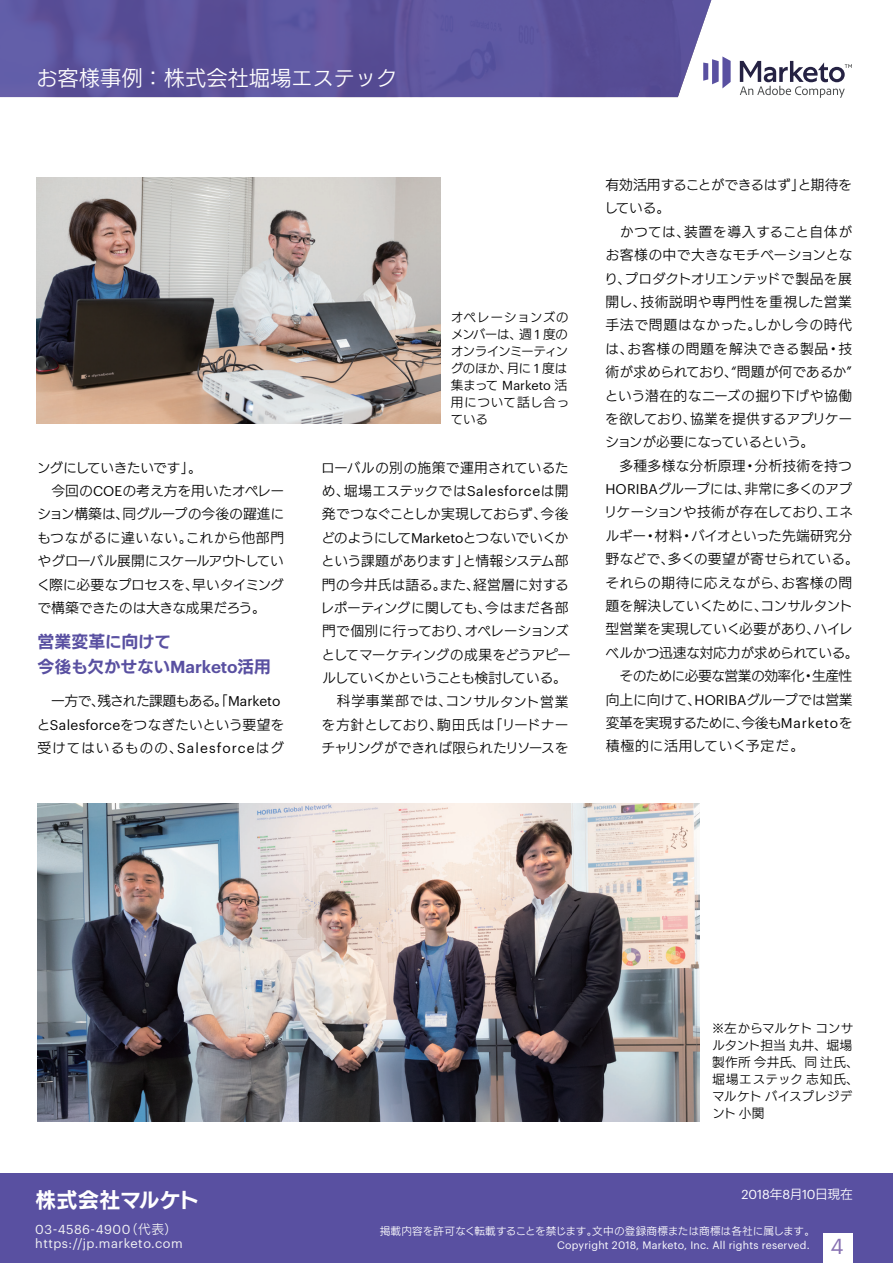
<style>
.page{position:relative;width:893px;height:1263px;background:#fff}
.page>*{position:absolute;margin:0;border:0;box-sizing:border-box;transform-origin:0 0}
.t1{font:21.3px "UD Kakugo Small Pr 6 N R";color:#fff}
.t2{font:21.3px "UD Kakugo Small Pr 6 N B";color:#fff}
.t3{font:21.3px "Graphik";color:#8670b2}
.t4{font:16.95px/24.5px "UD Kakugo Small Pr 6 N B";letter-spacing:-.025em;color:#5950a1}
.t5{font:13.8px/23.4px "UD Kakugo Small Pr 6 N R";letter-spacing:-.02em;color:#030303}
.t6{font:13.8px "UD Kakugo Small Pr 6 N R";letter-spacing:-.05em;color:#030303}
.t7{font:13.8px "UD Kakugo Small Pr 6 N R";letter-spacing:.035em;color:#030303}
.t8{font:13.8px "UD Kakugo Small Pr 6 N R";letter-spacing:.01em;color:#030303}
.t9{font:13.8px "UD Kakugo Small Pr 6 N R";letter-spacing:-.04em;color:#030303}
.t10{font:13.8px "UD Kakugo Small Pr 6 N R";letter-spacing:.015em;color:#030303}
.t11{font:13.8px "UD Kakugo Small Pr 6 N R";letter-spacing:.045em;color:#030303}
.t12{font:12.75px/17px "UD Kakugo Small Pr 6 N R";color:#030303}
.t13{font:12.75px/14px "Graphik";letter-spacing:.04em;color:#f3f4f4}
.t14{font:12.75px "Graphik";letter-spacing:-.015em;color:#fff}
.t15{font:12.75px "Graphik";color:#030303}
.t16{font:12.75px/17px "UD Kakugo Small Pr 6 N R";letter-spacing:.035em;color:#030303}
.t17{font:10.65px "Graphik";letter-spacing:.02em;color:#fff}
.t18{font:10.65px "UD Kakugo Small Pr 6 N R";letter-spacing:.01em;color:#fff}
.s1{font-family:"Graphik"}
.s2{font-family:"UD Kakugo Small Pr 6 N R"}
.s3{font-family:"Graphik";font-weight:600}
</style>
<div class="page">
<div style="left:0;top:1174px;width:893px;height:89px;background:#5950a1"></div>
<div style="left:823px;top:1233px;width:29px;height:30px;background:#fff"></div>
<img style="left:36px;top:177px;width:404px;height:246px">
<img style="left:38px;top:803px;width:661px;height:318px">
<svg style="left:712px;top:56px;width:19px;height:32px"></svg>
<svg style="left:740px;top:61px;width:112px;height:37px"></svg>
<svg style="left:0;top:0;width:712px;height:97px;fill:#5d559e"></svg>
<h1 class="t1" style="left:36px;top:66px;width:363px">お客様事例：株式会社堀場エステック</h1>
<p class="t12" style="left:451px;top:309px;width:119px;text-align:justify">オペレーションズのメンバーは、週 <span class="s1">1</span> 度のオンラインミーティングのほか、月に <span class="s1">1</span> 度は</p>
<p class="t15" style="left:451px;top:376px;width:118px"><span class="s2">集まって</span> Marketo <span class="s2">活</span></p>
<p class="t16" style="left:451px;top:394px;width:120px">用について話し合っている</p>
<p class="t6" style="left:37px;top:460px;width:167px">ングにしていきたいです」。</p>
<p class="t5" style="left:51px;top:479px;width:235px">今回の<span class="s1">COE</span>の考え方を用いたオペレー</p>
<p class="t5" style="left:37px;top:503px;width:249px">ション構築は、同グループの今後の躍進に</p>
<p class="t7" style="left:37px;top:530px;width:249px">もつながるに違いない。これから他部門</p>
<p class="t6" style="left:37px;top:553px;width:248px">やグローバル展開にスケールアウトしてい</p>
<p class="t5" style="left:37px;top:573px;width:249px">く際に必要なプロセスを、早いタイミング</p>
<p class="t5" style="left:37px;top:596px;width:230px">で構築できたのは大きな成果だろう。</p>
<p class="t4" style="left:38px;top:630px;width:235px">営業変革に向けて<br>今後も欠かせない<span class="s3">Marketo</span>活用</p>
<p class="t5" style="left:37px;top:690px;width:249px;text-indent:15px">一方で、残された課題もある。「<span class="s1">Marketo</span>と<span class="s1">Salesforce</span>をつなぎたいという要望を受けてはいるものの、<span class="s1">Salesforce</span>はグ</p>
<p class="t5" style="left:321px;top:456px;width:252px;text-align:right">ローバルの別の施策で運用されているため、堀場エステックでは<span class="s1">Salesforce</span>は開発でつなぐことしか実現しておらず、今後どのようにして<span class="s1">Marketo</span>とつないでいくかという課題があります」と情報システム部門の今井氏は語る。また、経営層に対するレポーティングに関しても、今はまだ各部門で個別に行っており、オペレーションズとしてマーケティングの成果をどうアピールしていくかということも検討している。科学事業部では、コンサルタント営業<br>を方針としており、駒田氏は「リードナーチャリングができれば限られたリソースを</p>
<p class="t5" style="left:604px;top:174px;width:249px">有効活用することができるはず」と期待をしている。</p>
<p class="t5" style="left:604px;top:220px;width:250px;text-align:justify;text-indent:16px">かつては、装置を導入すること自体がお客様の中で大きなモチベーションとなり、プロダクトオリエンテッドで製品を展開し、技術説明や専門性を重視した営業手法で問題はなかった。しかし今の時代は、お客様の問題を解決できる製品・技術が求められており、“問題が何であるか”という潜在的なニーズの掘り下げや協働を欲しており、協業を提供するアプリケーションが必要になっているという。</p>
<p class="t10" style="left:619px;top:458px;width:234px">多種多様な分析原理・分析技術を持つ</p>
<p class="t5" style="left:605px;top:478px;width:248px"><span class="s1">HORIBA</span>グループには、非常に多くのアプ</p>
<p class="t5" style="left:604px;top:501px;width:251px">リケーションや技術が存在しており、エネ</p>
<p class="t5" style="left:605px;top:524px;width:248px">ルギー・材料・バイオといった先端研究分</p>
<p class="t8" style="left:605px;top:551px;width:255px">野などで、多くの要望が寄せられている。</p>
<p class="t7" style="left:605px;top:575px;width:248px">それらの期待に応えながら、お客様の問</p>
<p class="t5" style="left:605px;top:594px;width:249px">題を解決していくために、コンサルタント</p>
<p class="t5" style="left:605px;top:618px;width:249px">型営業を実現していく必要があり、ハイレ</p>
<p class="t5" style="left:606px;top:641px;width:255px">ベルかつ迅速な対応力が求められている。</p>
<p class="t9" style="left:619px;top:668px;width:234px">そのために必要な営業の効率化・生産性</p>
<p class="t5" style="left:606px;top:688px;width:248px">向上に向けて、<span class="s1">HORIBA</span>グループでは営業</p>
<p class="t6" style="left:606px;top:715px;width:248px">変革を実現するために、今後も<span class="s1">Marketo</span>を</p>
<p class="t11" style="left:606px;top:738px;width:200px">積極的に活用していく予定だ。</p>
<p class="t12" style="left:712px;top:1020px;width:148px">※左からマルケトコンサルタント担当丸井、堀場製作所今井氏、同辻氏、堀場エステック志知氏、マルケトバイスプレジデント小関</p>
<p class="t14" style="left:742px;top:1185px;width:113px">2018<span class="s2">年</span>8<span class="s2">月</span>10<span class="s2">日現在</span></p>
<h1 class="t3" style="left:831px;top:1230px;width:15px">4</h1>
<h1 class="t2" style="left:35px;top:1188px;width:166px">株式会社マルケト</h1>
<p class="t13" style="left:35px;top:1222px;width:149px">03-4586-4900<span class="s2">（代表）</span>https://jp.marketo.com</p>
<p class="t18" style="left:380px;top:1225px;width:437px">掲載内容を許可なく転載することを禁じます。文中の登録商標または商標は各社に属します。</p>
<h1 class="t3" style="left:834px;top:1231px;width:10px">1</h1>
<p class="t17" style="left:557px;top:1237px;width:254px">Copyright 2018, Marketo, Inc. All rights reserved.</p>
</div>
